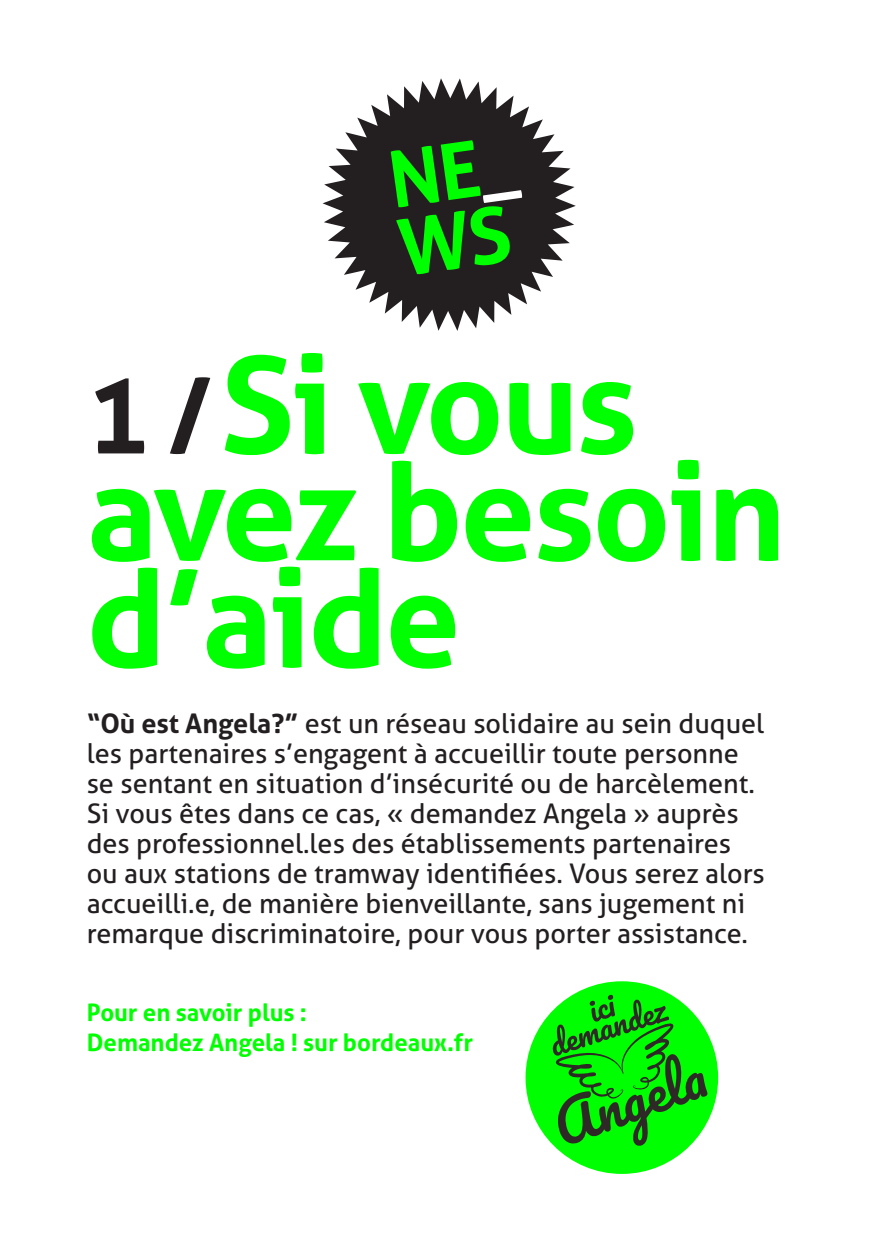
<style>
.page{position:relative;width:893px;height:1259px;background:#fff}
.page>*{position:absolute;margin:0;border:0;box-sizing:border-box;transform-origin:0 0}
.t1{font:700 135px/106.8px "Aller";letter-spacing:-.02em;color:#0f0}
.t2{font:700 78px/68.7px "Aller";color:#0f0}
.t3{font:27px/30px "Aller";color:#231f20}
.t4{font:700 24px/30px "Aller";color:#0f0}
.s1{color:#fff}
.s2{font-size:105px;color:#231f20}
.s3{font-weight:700}
</style>
<div class="page">
<svg style="left:323px;top:78px;width:253px;height:253px;fill:#231f20"></svg>
<div style="left:526px;top:981px;width:192px;height:193px;background:#0f0;border-radius:50%"></div>
<svg style="left:553px;top:994px;width:155px;height:152px"></svg>
<h2 class="t2" style="left:384px;top:146px;width:131px;rotate:-8deg">NE<span class="s1">_<br></span>WS</h2>
<h1 class="t1" style="left:87px;top:351px;width:701px"><span class="s2">1 /</span>Si vous avez besoin d’aide</h1>
<p class="t3" style="left:87px;top:708px;width:680px"><span class="s3">“Où est Angela?”</span> est un réseau solidaire au sein duquel les partenaires s’engagent à accueillir toute personne se sentant en situation d’insécurité ou de harcèlement.<br>Si vous êtes dans ce cas, « demandez Angela » auprès des professionnel.les des établissements partenaires ou aux stations de tramway identifiées. Vous serez alors accueilli.e, de manière bienveillante, sans jugement ni remarque discriminatoire, pour vous porter assistance.</p>
<p class="t4" style="left:87px;top:997px;width:388px">Pour en savoir plus :<br>Demandez Angela ! sur bordeaux.fr</p>
</div>
